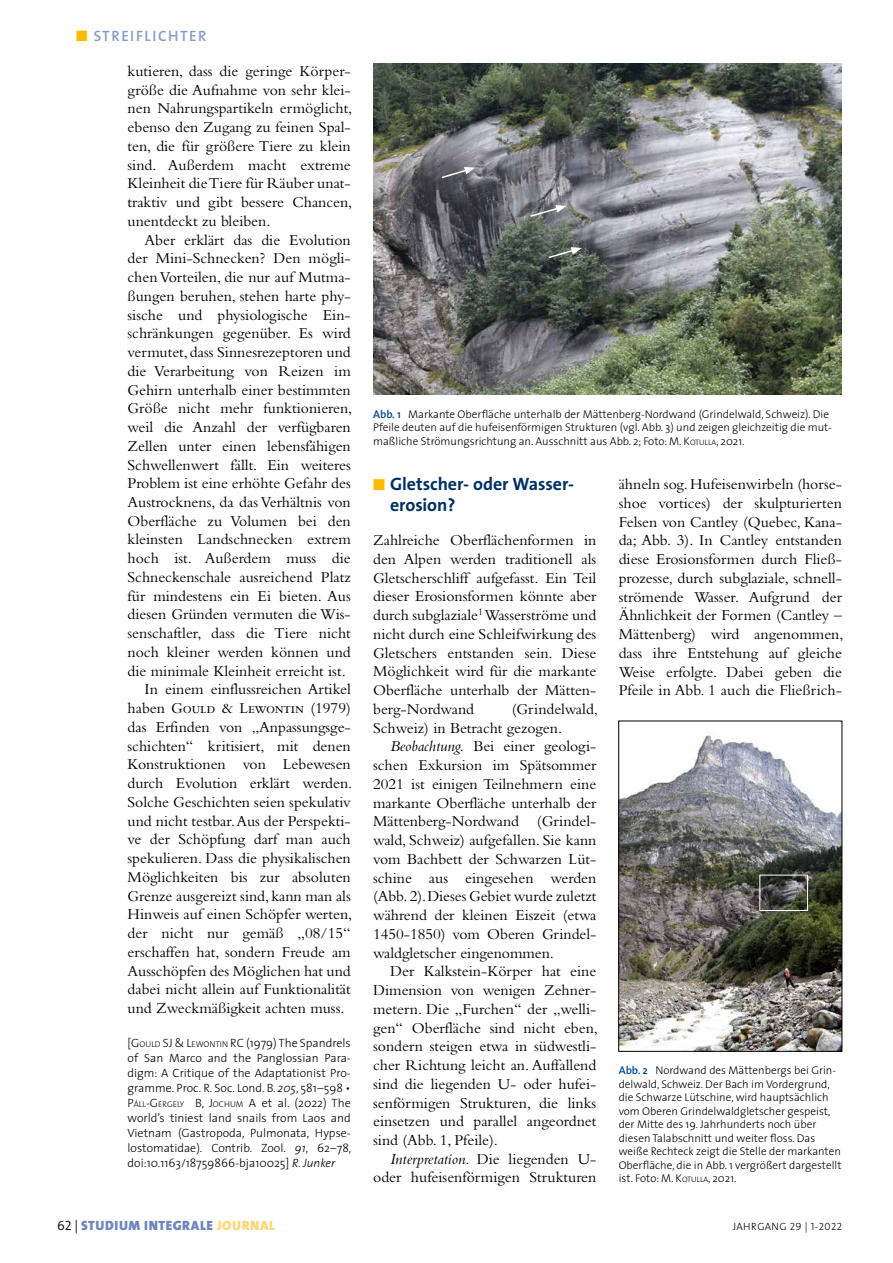
<style>
.page{position:relative;width:893px;height:1263px;background:#fff}
.page>*{position:absolute;margin:0;border:0;box-sizing:border-box;transform-origin:0 0}
.t1{font:700 18px/21px "The Sans";letter-spacing:-.005em;color:#003063}
.t2{font:15.75px/18.8px "Bembo";color:#000;text-align:justify}
.t3{font:15.75px "Bembo SC";letter-spacing:-.02em;color:#000}
.t4{font:600 15px "The Sans";letter-spacing:.1em;color:#8899c9}
.t5{font:900 13.5px "The Sans";letter-spacing:.04em;color:#7086be}
.t6{font:300 12px/15px "The Sans";color:#000;text-align:justify}
.t7{font:300 11.25px/13.5px "The Sans";color:#000}
.t8{font:10.5px "The Sans Light Caps";letter-spacing:.04em;color:#000}
.s1{color:#fbba00}
.s2{font-family:"Bembo"}
.s3{font-style:inherit}
.s4{font-size:8.4px}
.s5{font-style:italic}
.s6{font-weight:600;color:#004a93}
.s7{font-size:7.8px}
.s8{font-family:"The Sans Semi Light Caps";font-weight:400;color:#000}
.s9{font-weight:300;color:#000}
.s10{color:#ffd67b}
</style>
<div class="page">
<img style="left:373px;top:64px;width:469px;height:330px">
<img style="left:620px;top:732px;width:220px;height:317px">
<div style="left:618px;top:721px;width:224px;height:330px;border:1px solid #000"></div>
<svg style="left:440px;top:167px;width:35px;height:12px"></svg>
<svg style="left:529px;top:205px;width:37px;height:13px"></svg>
<svg style="left:547px;top:247px;width:35px;height:12px"></svg>
<div style="left:759px;top:875px;width:49px;height:36px;border:1px solid #fff"></div>
<p class="t4" style="left:76px;top:23px;width:132px"><span class="s1">■</span> STREIFLICHTER</p>
<p class="t2" style="left:128px;top:61px;width:226px">kutieren, dass die geringe Körper&shy;größe die Aufnahme von sehr klei&shy;nen Nahrungspartikeln ermöglicht, ebenso den Zugang zu feinen Spal&shy;ten, die für größere Tiere zu klein sind. Außerdem macht extreme Kleinheit die Tiere für Räuber unat&shy;traktiv und gibt bessere Chancen, unentdeckt zu bleiben.</p>
<p class="t2" style="left:145px;top:230px;width:208px">Aber erklärt das die Evolution</p>
<p class="t2" style="left:128px;top:249px;width:225px">der Mini-Schnecken? Den mögli-</p>
<p class="t2" style="left:128px;top:267px;width:225px">chen Vorteilen, die nur auf Mutma-</p>
<p class="t2" style="left:128px;top:286px;width:225px">ßungen beruhen, stehen harte phy-</p>
<p class="t2" style="left:128px;top:305px;width:225px">sische und physiologische Ein-</p>
<p class="t2" style="left:128px;top:324px;width:225px">schränkungen gegenüber. Es wird</p>
<p class="t2" style="left:128px;top:342px;width:225px">vermutet, dass Sinnesrezeptoren und</p>
<p class="t2" style="left:128px;top:361px;width:225px">die Verarbeitung von Reizen im</p>
<p class="t2" style="left:128px;top:380px;width:225px">Gehirn unterhalb einer bestimmten</p>
<p class="t2" style="left:128px;top:399px;width:226px">Größe nicht mehr funktionieren,</p>
<p class="t2" style="left:128px;top:417px;width:225px">weil die Anzahl der verfügbaren</p>
<p class="t2" style="left:128px;top:436px;width:225px">Zellen unter einen lebensfähigen</p>
<p class="t2" style="left:128px;top:455px;width:225px">Schwellenwert fällt. Ein weiteres</p>
<p class="t2" style="left:128px;top:474px;width:225px">Problem ist eine erhöhte Gefahr des</p>
<p class="t2" style="left:128px;top:492px;width:225px">Austrocknens, da das Verhältnis von</p>
<p class="t2" style="left:128px;top:511px;width:225px">Oberfläche zu Volumen bei den</p>
<p class="t2" style="left:128px;top:530px;width:225px">kleinsten Landschnecken extrem</p>
<p class="t2" style="left:128px;top:549px;width:225px">hoch ist. Außerdem muss die</p>
<p class="t2" style="left:128px;top:567px;width:225px">Schneckenschale ausreichend Platz</p>
<p class="t2" style="left:128px;top:586px;width:225px">für mindestens ein Ei bieten. Aus</p>
<p class="t2" style="left:128px;top:605px;width:225px">diesen Gründen vermuten die Wis-</p>
<p class="t2" style="left:128px;top:624px;width:225px">senschaftler, dass die Tiere nicht</p>
<p class="t2" style="left:128px;top:642px;width:225px">noch kleiner werden können und</p>
<p class="t2" style="left:128px;top:661px;width:220px">die minimale Kleinheit erreicht ist.</p>
<p class="t2" style="left:145px;top:680px;width:208px">In einem einflussreichen Artikel</p>
<p class="t3" style="left:128px;top:700px;width:225px"><span class="s2">haben</span> Gould <span class="s2">&amp;</span> Lewontin <span class="s2">(1979)</span></p>
<p class="t2" style="left:128px;top:717px;width:226px">das Erfinden von „Anpassungsge&shy;schichten“ kritisiert, mit denen Konstruktionen von Lebewesen durch Evolution erklärt werden.<br>Solche Geschichten seien spekulativ und nicht testbar. Aus der Perspekti&shy;ve der Schöpfung darf man auch spekulieren. Dass die physikalischen Möglichkeiten bis zur absoluten Grenze ausgereizt sind, kann man als Hinweis auf einen Schöpfer werten, der nicht nur gemäß „08/15“ erschaffen hat, sondern Freude am Ausschöpfen des Möglichen hat und dabei nicht allein auf Funktionalität und Zweckmäßigkeit achten muss.</p>
<p class="t6" style="left:128px;top:1035px;width:225px">[<span class="s3">G</span> <span class="s4">OULD</span> SJ &amp; <span class="s3">L</span><span class="s4">EWONTIN</span> RC (1979) The Spandrels of San Marco and the Panglossian Para&shy;digm: A Critique of the Adaptationist Pro&shy;gramme. Proc. R. Soc. Lond. B. <span class="s5">205</span>, 581–598 • <span class="s3">P</span><span class="s4">ÁLL</span><span class="s3">-G</span> <span class="s4">ERGELY</span> <span class="s3">B, J</span><span class="s4">OCHUM</span> A et al. (2022) The world’s tiniest land snails from Laos and Vietnam (Gastropoda, Pulmonata, Hypse&shy;lostomatidae). Contrib. Zool. <span class="s5">91</span>, 62–78, doi:10.1163/18759866-bja10025<span class="s3">]</span> <span class="s5">R. Junker</span></p>
<p class="t7" style="left:373px;top:407px;width:460px"><span class="s6">Abb. 1</span> Markante Oberfläche unterhalb der Mättenberg-Nordwand (Grindelwald, Schweiz). Die<br>Pfeile deuten auf die hufeisenförmigen Strukturen (vgl. Abb. 3) und zeigen gleichzeitig die mut&shy;maßliche Strömungsrichtung an. Ausschnitt aus Abb. 2; Foto: M. <span class="s3">K</span><span class="s7">OTULLA</span>, 2021.</p>
<p class="t1" style="left:390px;top:473px;width:185px;text-indent:-17px"><span class="s1">■</span> Gletscher- oder Wasser&shy;erosion?</p>
<p class="t2" style="left:373px;top:530px;width:225px">Zahlreiche Oberflächenformen in den Alpen werden traditionell als Gletscherschliff aufgefasst. Ein Teil dieser Erosionsformen könnte aber durch subglaziale<sup>1</sup> Wasserströme und nicht durch eine Schleifwirkung des Gletschers entstanden sein. Diese Möglichkeit wird für die markante Oberfläche unterhalb der Mätten&shy;berg-Nordwand</p>
<p class="t2" style="left:373px;top:699px;width:226px;text-indent:139px">(Grindelwald,<br>Schweiz) in Betracht gezogen.</p>
<p class="t2" style="left:373px;top:737px;width:225px;text-indent:17px"><span class="s5">Beobachtung.</span> Bei einer geologi&shy;schen Exkursion im Spätsommer 2021 ist einigen Teilnehmern eine markante Oberfläche unterhalb der Mättenberg-Nordwand (Grindel&shy;wald, Schweiz) aufgefallen. Sie kann vom Bachbett der Schwarzen Lüt&shy;schine aus eingesehen werden (Abb. 2). Dieses Gebiet wurde zuletzt während der kleinen Eiszeit (etwa 1450-1850) vom Oberen Grindel&shy;waldgletscher eingenommen.</p>
<p class="t2" style="left:373px;top:962px;width:226px;text-indent:17px">Der Kalkstein-Körper hat eine Dimension von wenigen Zehner&shy;metern. Die „Furchen“ der „welli&shy;gen“ Oberfläche sind nicht eben, sondern steigen etwa in südwestli&shy;cher Richtung leicht an. Auffallend sind die liegenden U- oder hufei&shy;senförmigen Strukturen, die links einsetzen und parallel angeordnet sind (Abb. 1, Pfeile).</p>
<p class="t2" style="left:373px;top:1149px;width:225px;text-align:right"><span class="s5">Interpretation</span>. Die liegenden U&shy;oder hufeisenförmigen Strukturen</p>
<p class="t2" style="left:619px;top:475px;width:226px;text-align:left">ähneln sog. Hufeisenwirbeln (horse&shy;shoe vortices) der skulpturierten Felsen von Cantley (Quebec, Kana&shy;da; Abb. 3). In Cantley entstanden diese Erosionsformen durch Fließ&shy;prozesse, durch subglaziale, schnell&shy;strömende Wasser. Aufgrund der Ähnlichkeit der Formen (Cantley – Mättenberg) wird angenommen, dass ihre Entstehung auf gleiche Weise erfolgte. Dabei geben die Pfeile in Abb. 1 auch die Fließrich-</p>
<p class="t7" style="left:619px;top:1063px;width:224px"><span class="s6">Abb. 2</span> Nordwand des Mättenbergs bei Grin&shy;delwald, Schweiz. Der Bach im Vordergrund, die Schwarze Lütschine, wird hauptsächlich vom Oberen Grindelwaldgletscher gespeist, der Mitte des 19. Jahrhunderts noch über diesen Talabschnitt und weiter floss. Das weiße Rechteck zeigt die Stelle der markanten Oberfläche, die in Abb. 1 vergrößert dargestellt ist. Foto: M. <span class="s3">K</span><span class="s7">OTULLA</span>, 2021.</p>
<p class="t5" style="left:57px;top:1214px;width:220px"><span class="s8">62</span> <span class="s9">|</span> STUDIUM INTEGRALE <span class="s10">JOURNAL</span></p>
<p class="t8" style="left:733px;top:1218px;width:111px">JAHRGANG 29 | 1-2022</p>
</div>
